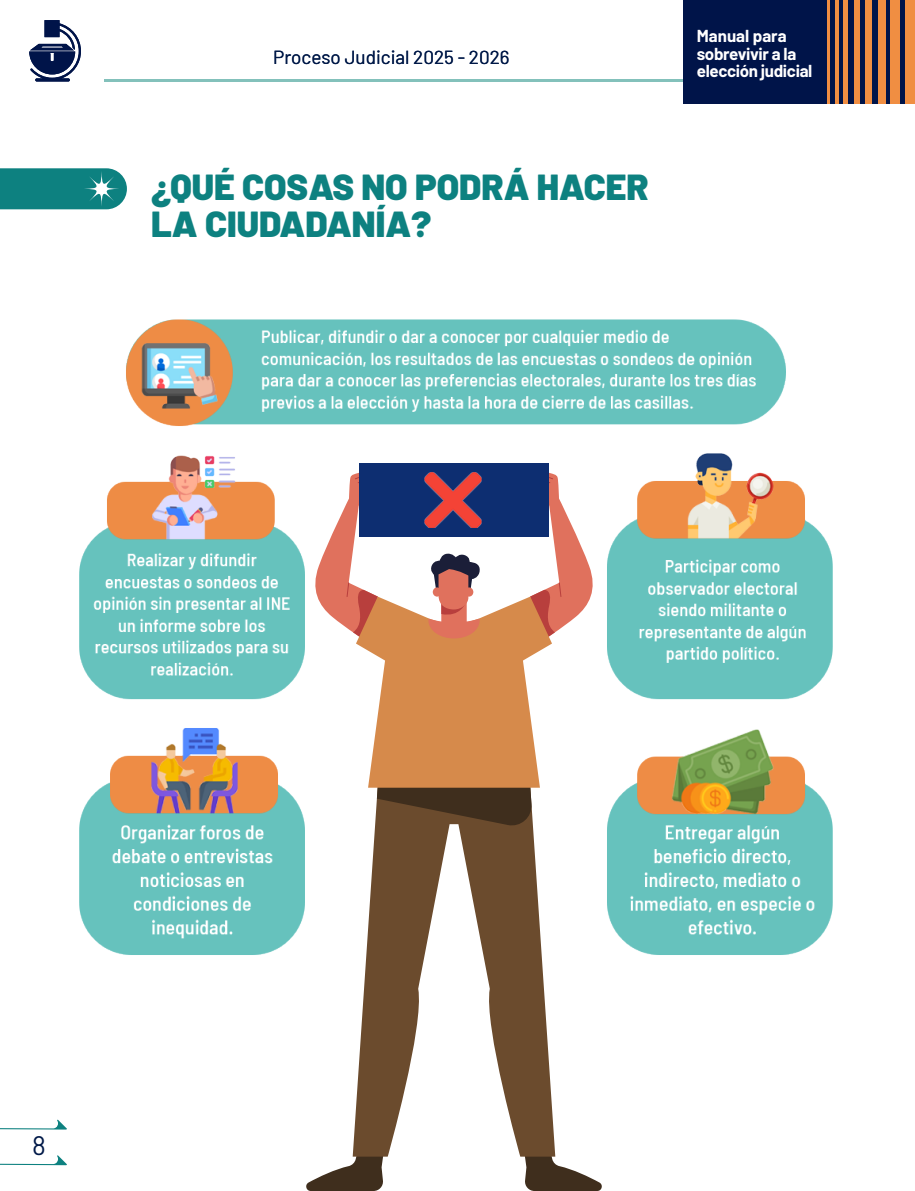
<style>
.page{position:relative;width:915px;height:1191px;background:#fff}
.page>*{position:absolute;margin:0;border:0;box-sizing:border-box;transform-origin:0 0}
.t1{font:900 36.15px/36.6px "Barlow";color:#0d8180}
.t2{font:26.4px "Barlow";color:#001948}
.t3{font:18.9px "Barlow";color:#001948}
.t4{font:700 16.95px/17.1px "Barlow";letter-spacing:-.02em;color:#fff}
</style>
<div class="page">
<svg style="left:306px;top:1156px;width:78px;height:35px"></svg>
<svg style="left:524px;top:1153px;width:77px;height:38px"></svg>
<svg style="left:352px;top:1084px;width:203px;height:72px"></svg>
<svg style="left:0;top:168px;width:26px;height:41px"></svg>
<svg style="left:0;top:1155px;width:67px;height:11px"></svg>
<svg style="left:0;top:1119px;width:67px;height:11px"></svg>
<img style="left:26px;top:79px;width:807px;height:1005px">
<hr style="left:105px;top:79px;width:606px;height:3px;background:#83c1bb">
<svg style="left:29px;top:20px;width:52px;height:62px"></svg>
<div style="left:683px;top:0;width:231px;height:104px;background:#001449"></div>
<div style="left:904px;top:0;width:10px;height:104px;background:#f08e42"></div>
<div style="left:890px;top:0;width:9px;height:104px;background:#f08e42"></div>
<div style="left:877px;top:0;width:8px;height:104px;background:#f08e42"></div>
<div style="left:865px;top:0;width:6px;height:104px;background:#f08e42"></div>
<div style="left:853px;top:0;width:6px;height:104px;background:#f08e42"></div>
<hr style="left:843px;top:0;width:4px;height:104px;background:#f08e42">
<svg style="left:835px;top:0;width:3px;height:104px"></svg>
<hr style="left:826px;top:0;width:2px;height:104px;background:#f08e42">
<p class="t3" style="left:273px;top:44px;width:238px">Proceso Judicial 2025 - 2026</p>
<h1 class="t1" style="left:151px;top:166px;width:499px">¿QUÉ COSAS NO PODRÁ HACER<br>LA CIUDADANÍA?</h1>
<p class="t4" style="left:696px;top:26px;width:117px">Manual para sobrevivir a la elección judicial</p>
<h2 class="t2" style="left:32px;top:1126px;width:15px">8</h2>
</div>
